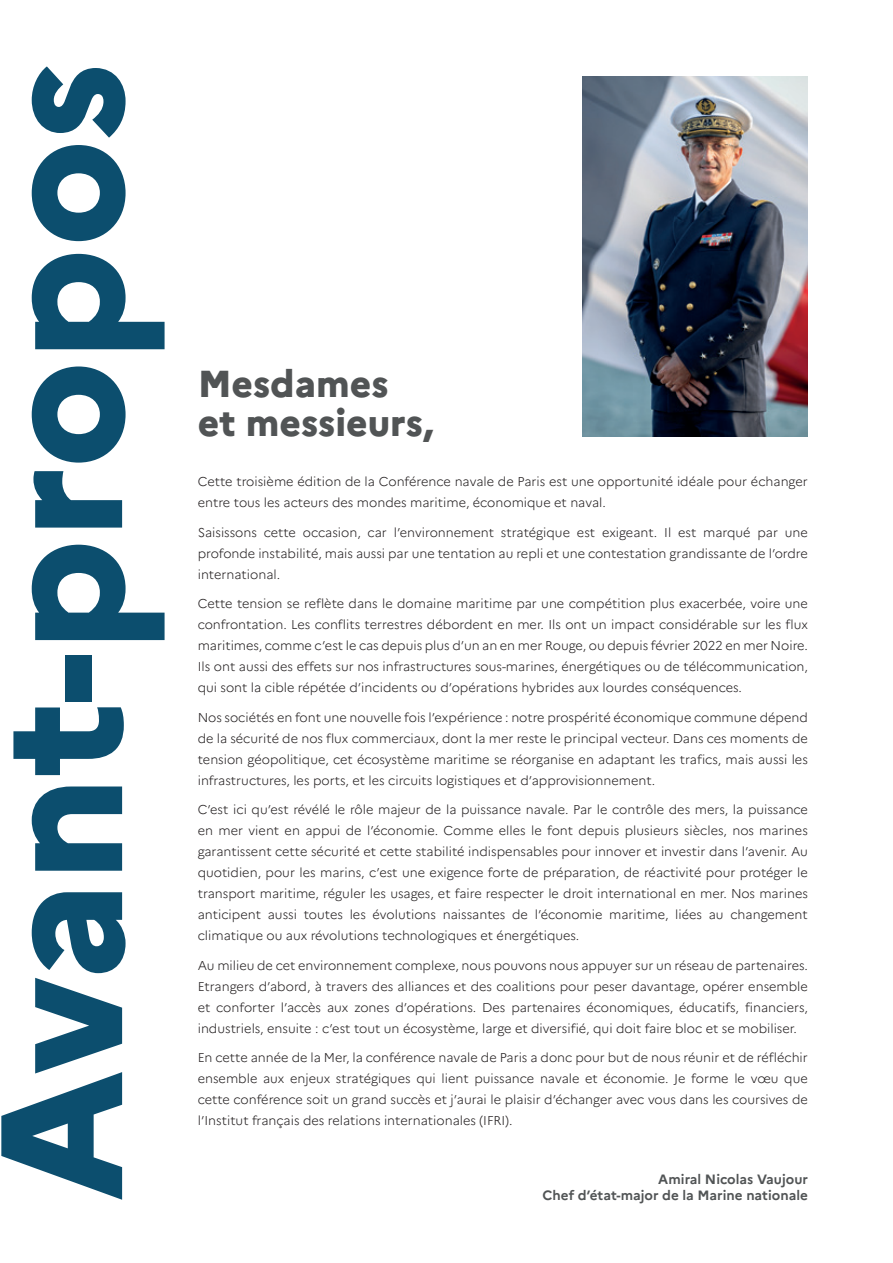
<style>
.page{position:relative;width:893px;height:1263px;background:#fff}
.page>*{position:absolute;margin:0;border:0;box-sizing:border-box;transform-origin:0 0}
.t1{font:800 172.5px "Marianne";color:#0c4e6e}
.t2{font:800 37.5px/39px "Marianne";color:#515455}
.t3{font:700 13.5px "Marianne";color:#515455}
.t4{font:300 12.75px/21px "Marianne";color:#231f20;text-align:justify}
</style>
<div class="page">
<img style="left:583px;top:77px;width:225px;height:359px">
<p class="t1" style="left:-45px;top:1201px;width:1140px;rotate:-90deg">Avant-propos</p>
<p class="t2" style="left:198px;top:364px;width:237px">Mesdames et messieurs,</p>
<p class="t4" style="left:198px;top:471px;width:612px">Cette troisième édition de la Conférence navale de Paris est une opportunité idéale pour échanger entre tous les acteurs des mondes maritime, économique et naval.</p>
<p class="t4" style="left:198px;top:522px;width:612px">Saisissons cette occasion, car l’environnement stratégique est exigeant. Il est marqué par une profonde instabilité, mais aussi par une tentation au repli et une contestation grandissante de l’ordre international.</p>
<p class="t4" style="left:198px;top:593px;width:612px">Cette tension se reflète dans le domaine maritime par une compétition plus exacerbée, voire une confrontation. Les conflits terrestres débordent en mer. Ils ont un impact considérable sur les flux maritimes, comme c’est le cas depuis plus d’un an en mer Rouge, ou depuis février 2022 en mer Noire.<br>Ils ont aussi des effets sur nos infrastructures sous-marines, énergétiques ou de télécommunication, qui sont la cible répétée d’incidents ou d’opérations hybrides aux lourdes conséquences.</p>
<p class="t4" style="left:198px;top:707px;width:612px">Nos sociétés en font une nouvelle fois l’expérience : notre prospérité économique commune dépend de la sécurité de nos flux commerciaux, dont la mer reste le principal vecteur. Dans ces moments de tension géopolitique, cet écosystème maritime se réorganise en adaptant les trafics, mais aussi les infrastructures, les ports, et les circuits logistiques et d’approvisionnement.</p>
<p class="t4" style="left:198px;top:799px;width:612px">C’est ici qu’est révélé le rôle majeur de la puissance navale. Par le contrôle des mers, la puissance en mer vient en appui de l’économie. Comme elles le font depuis plusieurs siècles, nos marines garantissent cette sécurité et cette stabilité indispensables pour innover et investir dans l’avenir. Au quotidien, pour les marins, c’est une exigence forte de préparation, de réactivité pour protéger le transport maritime, réguler les usages, et faire respecter le droit international en mer. Nos marines anticipent aussi toutes les évolutions naissantes de l’économie maritime, liées au changement climatique ou aux révolutions technologiques et énergétiques.</p>
<p class="t4" style="left:198px;top:955px;width:612px">Au milieu de cet environnement complexe, nous pouvons nous appuyer sur un réseau de partenaires.<br>Etrangers d’abord, à travers des alliances et des coalitions pour peser davantage, opérer ensemble et conforter l’accès aux zones d’opérations. Des partenaires économiques, éducatifs, financiers, industriels, ensuite : c’est tout un écosystème, large et diversifié, qui doit faire bloc et se mobiliser.</p>
<p class="t4" style="left:198px;top:1047px;width:612px">En cette année de la Mer, la conférence navale de Paris a donc pour but de nous réunir et de réfléchir ensemble aux enjeux stratégiques qui lient puissance navale et économie. Je forme le vœu que cette conférence soit un grand succès et j’aurai le plaisir d’échanger avec vous dans les coursives de l’Institut français des relations internationales (IFRI).</p>
<p class="t3" style="left:658px;top:1171px;width:151px">Amiral Nicolas Vaujour</p>
<p class="t3" style="left:543px;top:1187px;width:267px">Chef d’état-major de la Marine nationale</p>
</div>
